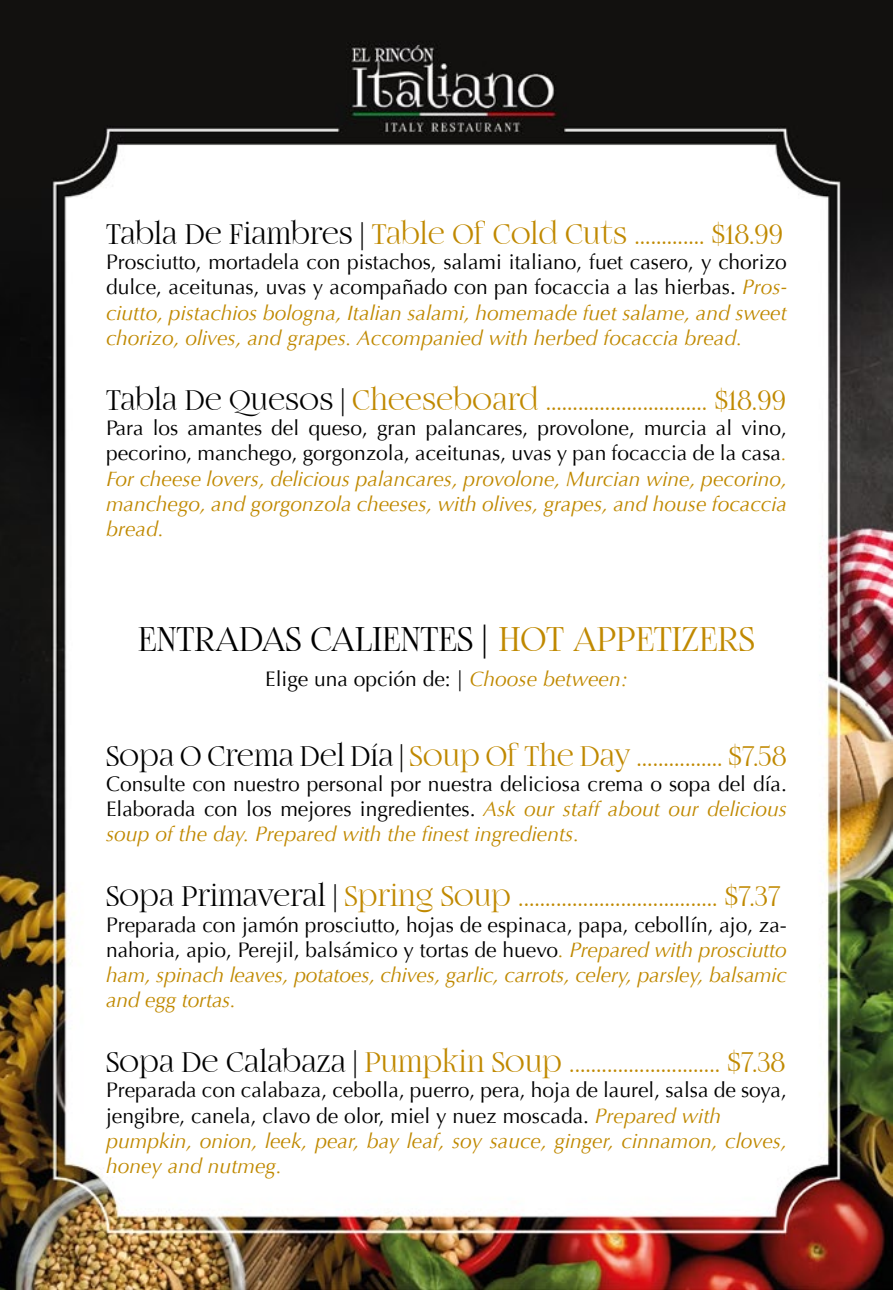
<style>
.page{position:relative;width:893px;height:1290px;background:#fff}
.page>*{position:absolute;margin:0;border:0;box-sizing:border-box;transform-origin:0 0}
.t1{font:40.25px "Fogtwo No 5";color:#000}
.t2{font:33.25px "Fogtwo No 5";color:#c08900}
.t3{font:21px/25.2px "Optima";color:#000;text-align:justify}
.t4{font:italic 21px/25.2px "Optima";color:#c08900;text-align:justify}
.s1{color:#000}
.s2{font-style:normal;color:#000}
.s3{color:#c08900}
.s4{font-style:italic;color:#c08900}
</style>
<div class="page">
<img style="left:0;top:0;width:893px;height:1290px">
<h2 class="t2" style="left:106px;top:218px;width:679px"><span class="s1">Tabla De Fiambres |</span> Table Of Cold Cuts ............. $18.99</h2>
<p class="t4" style="left:106px;top:250px;width:682px"><span class="s2">Prosciutto, mortadela con pistachos, salami italiano, fuet casero, y chorizo dulce, aceitunas, uvas y acompañado con pan focaccia a las hierbas.</span> Pros&shy;ciutto, pistachios bologna, Italian salami, homemade fuet salame, and sweet chorizo, olives, and grapes. Accompanied with herbed focaccia bread.</p>
<h2 class="t2" style="left:106px;top:384px;width:681px"><span class="s1">Tabla De Quesos |</span> Cheeseboard .............................. $18.99</h2>
<p class="t4" style="left:106px;top:416px;width:682px"><span class="s2">Para los amantes del queso, gran palancares, provolone, murcia al vino, pecorino, manchego, gorgonzola, aceitunas, uvas y pan focaccia de la casa</span>.<br>For cheese lovers, delicious palancares, provolone, Murcian wine, pecorino, manchego, and gorgonzola cheeses, with olives, grapes, and house focaccia bread.</p>
<h1 class="t1" style="left:138px;top:619px;width:618px">ENTRADAS CALIENTES | <span class="s3">HOT APPETIZERS</span></h1>
<p class="t3" style="left:265px;top:666px;width:364px">Elige una opción de: | <span class="s4">Choose between:</span></p>
<h2 class="t2" style="left:106px;top:740px;width:682px"><span class="s1">Sopa O Crema Del Día |</span> Soup Of The Day ................ $7.58</h2>
<p class="t3" style="left:106px;top:771px;width:682px">Consulte con nuestro personal por nuestra deliciosa crema o sopa del día.<br>Elaborada con los mejores ingredientes. <span class="s4">Ask our staff about our delicious soup of the day. Prepared with the finest ingredients.</span></p>
<h2 class="t2" style="left:106px;top:880px;width:676px"><span class="s1">Sopa Primaveral |</span> Spring Soup ..................................... $7.37</h2>
<p class="t3" style="left:106px;top:912px;width:682px">Preparada con jamón prosciutto, hojas de espinaca, papa, cebollín, ajo, za&shy;nahoria, apio, Perejil, balsámico y tortas de huevo<span class="s4">. Prepared with prosciutto ham, spinach leaves, potatoes, chives, garlic, carrots, celery, parsley, balsamic and egg tortas.</span></p>
<h2 class="t2" style="left:106px;top:1046px;width:681px"><span class="s1">Sopa De Calabaza |</span> Pumpkin Soup ............................ $7.38</h2>
<p class="t3" style="left:106px;top:1078px;width:682px;text-align:left">Preparada con calabaza, cebolla, puerro, pera, hoja de laurel, salsa de soya, jengibre, canela, clavo de olor, miel y nuez moscada. <span class="s4">Prepared with pumpkin, onion, leek, pear, bay leaf, soy sauce, ginger, cinnamon, cloves, honey and nutmeg.</span></p>
</div>
